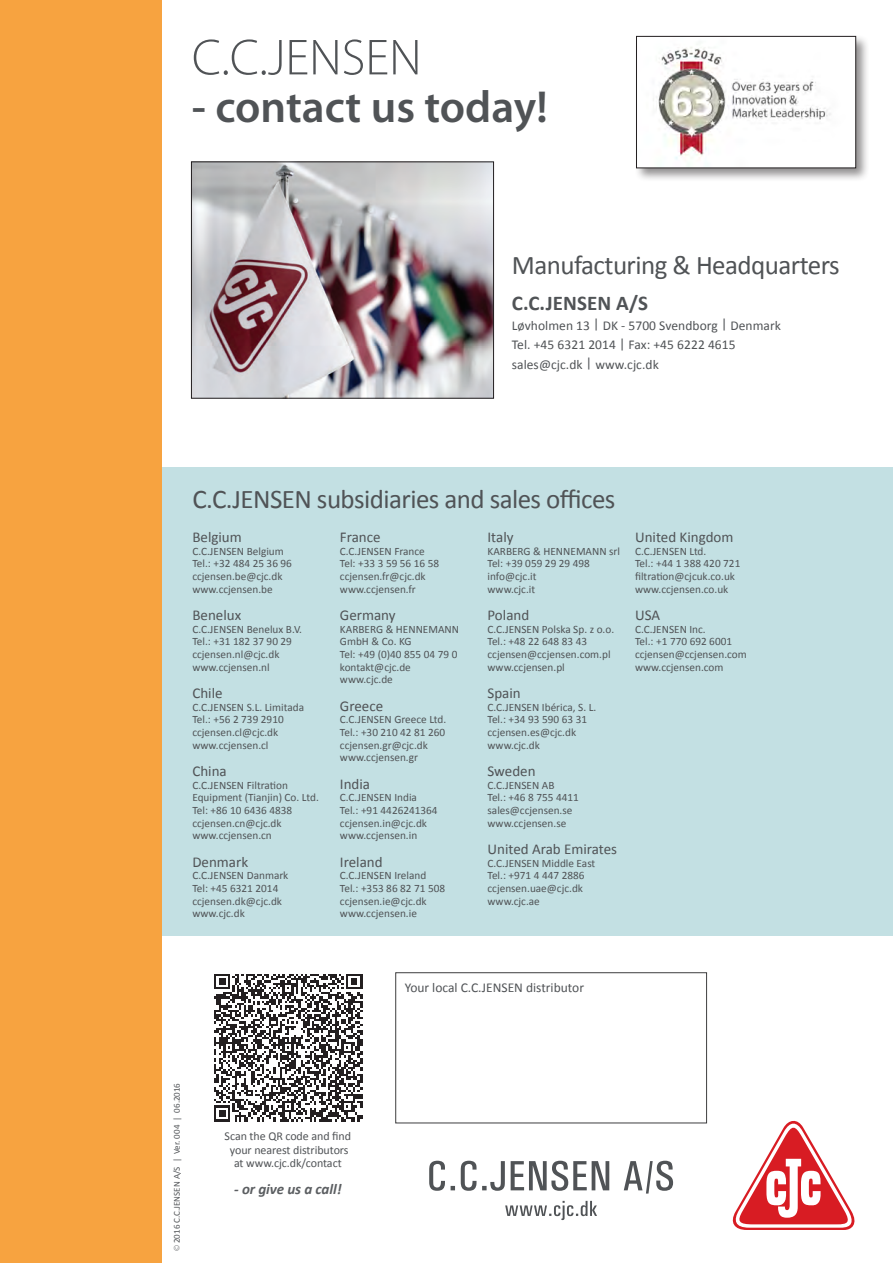
<style>
.page{position:relative;width:893px;height:1263px;background:#fff}
.page>*{position:absolute;margin:0;border:0;box-sizing:border-box;transform-origin:0 0}
.t1{font:300 51px "Myriad Pro";color:#505356}
.t2{font:600 45px "Myriad Pro";color:#505356}
.t3{font:27px "Calibri";letter-spacing:-.02em;color:#505356}
.t4{font:700 21px "Calibri";letter-spacing:.005em;color:#505356}
.t5{font:15px "Calibri";color:#505356}
.t6{font:italic 700 15px "Calibri";letter-spacing:-.005em;color:#5b5e61}
.t7{font:13.5px/19.5px "Calibri";letter-spacing:.005em;color:#505356}
.t8{font:12px/13.5px "Calibri";letter-spacing:-.005em;color:#505356;text-align:center}
.t9{font:11.25px/12.6px "Calibri";color:#505356}
.t10{font:9px "Calibri";color:#505356}
.s1{font-family:"Myriad Pro";font-weight:300}
</style>
<div class="page">
<div style="left:0;top:467px;width:893px;height:468px;background:#c3e0e3"></div>
<svg style="left:505px;top:1201px;width:92px;height:19px"></svg>
<div style="left:634px;top:34px;width:236px;height:148px;background:#231f20;opacity:.5"></div>
<img style="left:638px;top:38px;width:216px;height:128px">
<div style="left:636px;top:36px;width:220px;height:132px;border:1px solid #231f20"></div>
<img style="left:193px;top:164px;width:299px;height:232px">
<div style="left:191px;top:162px;width:303px;height:236px;border:1px solid #231f20"></div>
<svg style="left:214px;top:974px;width:148px;height:148px"></svg>
<svg style="left:429px;top:1161px;width:244px;height:32px"></svg>
<svg style="left:732px;top:1120px;width:123px;height:110px"></svg>
<div style="left:395px;top:972px;width:312px;height:151px;border:1px solid #3e3e3f"></div>
<div style="left:0;top:0;width:162px;height:1263px;background:#f7a340"></div>
<h1 class="t1" style="left:192px;top:27px;width:231px">C.C.JENSEN</h1>
<h2 class="t2" style="left:192px;top:79px;width:357px">- contact us today!</h2>
<h3 class="t3" style="left:512px;top:254px;width:329px">Manufacturing &amp; Headquarters</h3>
<h3 class="t4" style="left:512px;top:290px;width:138px">C.C.JENSEN A/S</h3>
<p class="t7" style="left:512px;top:316px;width:271px">Løvholmen 13 | DK - 5700 Svendborg | Denmark<br>Tel. +45 6321 2014 | Fax: +45 6222 4615 sales@cjc.dk | www.cjc.dk</p>
<h3 class="t3" style="left:192px;top:488px;width:425px">C.C.JENSEN subsidiaries and sales offices</h3>
<h3 class="t5" style="left:192px;top:531px;width:51px">Belgium</h3>
<p class="t9" style="left:192px;top:546px;width:101px">C.C.JENSEN Belgium<br>Tel.: +32 484 25 36 96 ccjensen.be@cjc.dk www.ccjensen.be</p>
<h3 class="t5" style="left:192px;top:609px;width:50px">Benelux</h3>
<p class="t9" style="left:192px;top:624px;width:111px">C.C.JENSEN Benelux B.V.<br>Tel.: +31 182 37 90 29 ccjensen.nl@cjc.dk www.ccjensen.nl</p>
<h3 class="t5" style="left:192px;top:687px;width:32px">Chile</h3>
<p class="t9" style="left:192px;top:702px;width:113px">C.C.JENSEN S.L. Limitada<br>Tel.: +56 2 739 2910 ccjensen.cl@cjc.dk www.ccjensen.cl</p>
<h3 class="t5" style="left:192px;top:765px;width:36px">China</h3>
<p class="t9" style="left:192px;top:780px;width:128px">C.C.JENSEN Filtration<br>Equipment (Tianjin) Co. Ltd.<br>Tel: +86 10 6436 4838 ccjensen.cn@cjc.dk www.ccjensen.cn</p>
<h3 class="t5" style="left:192px;top:856px;width:57px">Denmark</h3>
<p class="t9" style="left:192px;top:870px;width:98px">C.C.JENSEN Danmark<br>Tel: +45 6321 2014 ccjensen.dk@cjc.dk www.cjc.dk</p>
<h3 class="t5" style="left:340px;top:531px;width:42px">France</h3>
<p class="t9" style="left:340px;top:546px;width:101px">C.C.JENSEN France<br>Tel: +33 3 59 56 16 58 ccjensen.fr@cjc.dk www.ccjensen.fr</p>
<h3 class="t5" style="left:340px;top:609px;width:57px">Germany</h3>
<p class="t9" style="left:340px;top:624px;width:121px">KARBERG &amp; HENNEMANN<br>GmbH &amp; Co. KG<br>Tel: +49 (0)40 855 04 79 0 kontakt@cjc.de www.cjc.de</p>
<h3 class="t5" style="left:340px;top:700px;width:45px">Greece</h3>
<p class="t9" style="left:340px;top:714px;width:108px">C.C.JENSEN Greece Ltd.<br>Tel.: +30 210 42 81 260 ccjensen.gr@cjc.dk www.ccjensen.gr</p>
<h3 class="t5" style="left:340px;top:778px;width:32px">India</h3>
<p class="t9" style="left:340px;top:792px;width:99px">C.C.JENSEN India<br>Tel.: +91 4426241364 ccjensen.in@cjc.dk www.ccjensen.in</p>
<h3 class="t5" style="left:340px;top:856px;width:44px">Ireland</h3>
<p class="t9" style="left:340px;top:870px;width:107px">C.C.JENSEN Ireland<br>Tel.: +353 86 82 71 508 ccjensen.ie@cjc.dk www.ccjensen.ie</p>
<h3 class="t5" style="left:487px;top:531px;width:28px">Italy</h3>
<p class="t9" style="left:487px;top:546px;width:134px">KARBERG &amp; HENNEMANN srl<br>Tel: +39 059 29 29 498 info@cjc.it<br>www.cjc.it</p>
<h3 class="t5" style="left:487px;top:609px;width:43px">Poland</h3>
<p class="t9" style="left:487px;top:624px;width:128px">C.C.JENSEN Polska Sp. z o.o.<br>Tel.: +48 22 648 83 43 ccjensen@ccjensen.com.pl www.ccjensen.pl</p>
<h3 class="t5" style="left:487px;top:687px;width:35px">Spain</h3>
<p class="t9" style="left:487px;top:702px;width:110px">C.C.JENSEN Ibérica, S. L.<br>Tel.: +34 93 590 63 31 ccjensen.es@cjc.dk www.cjc.dk</p>
<h3 class="t5" style="left:487px;top:765px;width:50px">Sweden</h3>
<p class="t9" style="left:487px;top:780px;width:93px">C.C.JENSEN AB<br>Tel.: +46 8 755 4411 sales@ccjensen.se www.ccjensen.se</p>
<h3 class="t5" style="left:487px;top:843px;width:131px">United Arab Emirates</h3>
<p class="t9" style="left:487px;top:858px;width:109px">C.C.JENSEN Middle East<br>Tel.: +971 4 447 2886 ccjensen.uae@cjc.dk www.cjc.ae</p>
<h3 class="t5" style="left:635px;top:531px;width:100px">United Kingdom</h3>
<p class="t9" style="left:635px;top:546px;width:107px">C.C.JENSEN Ltd.<br>Tel.: +44 1 388 420 721 filtration@cjcuk.co.uk www.ccjensen.co.uk</p>
<h3 class="t5" style="left:635px;top:609px;width:27px">USA</h3>
<p class="t9" style="left:635px;top:624px;width:113px">C.C.JENSEN Inc.<br>Tel.: +1 770 692 6001 ccjensen@ccjensen.com www.ccjensen.com</p>
<p class="t7" style="left:405px;top:979px;width:181px">Your local C.C.JENSEN distributor</p>
<p class="t10" style="left:173px;top:1251px;width:170px;rotate:-90deg"><span class="s1">©</span> 2016 C.C.JENSEN A/S | Ver. 004 | 06.2016</p>
<p class="t8" style="left:225px;top:1130px;width:128px">Scan the QR code and find your nearest distributors at www.cjc.dk/contact</p>
<h3 class="t6" style="left:234px;top:1183px;width:109px">- or give us a call!</h3>
</div>
